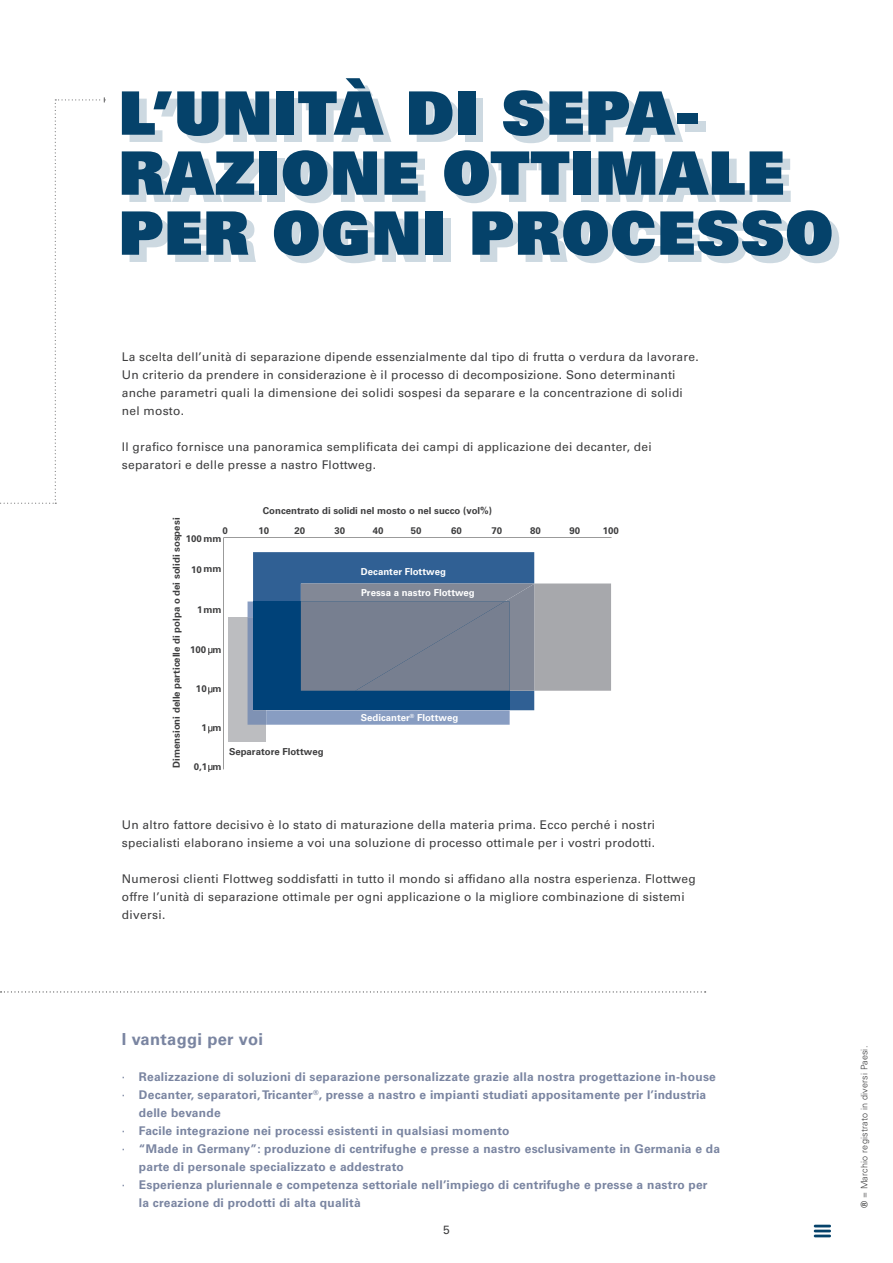
<style>
.page{position:relative;width:893px;height:1263px;background:#fff}
.page>*{position:absolute;margin:0;border:0;box-sizing:border-box;transform-origin:0 0}
.t1{font:60px/60px "Univers LT Pro 85 X Black";letter-spacing:.02em;color:#05426a}
.t2{font:700 16.5px "Univers LT Pro 65";letter-spacing:.02em;color:#7a85a1}
.t3{font:12px/18px "Univers LT Pro 55 Roman";letter-spacing:.02em;color:#3e3e3f}
.t4{font:700 12px "Univers LT Pro 65";letter-spacing:.02em;color:#7a85a1}
.t5{font:700 9.6px "Univers LT Pro 65";color:#3e3e3f}
.t6{font:700 9.6px "Univers LT Pro 65";color:#fff}
.t7{font:300 9px "Univers LT Pro 45";letter-spacing:.02em;color:#3e3e3f}
.s1{font-family:"Univers LT Pro 55 Roman";font-weight:400}
.s2{font-family:"Univers LT Pro 65";font-weight:700}
</style>
<div class="page">
<svg style="left:814px;top:1225px;width:17px;height:2px"></svg>
<hr style="left:814px;top:1229px;width:17px;height:3px;background:#05426a">
<hr style="left:814px;top:1234px;width:17px;height:3px;background:#05426a">
<svg style="left:1px;top:991px;width:705px;height:1px"></svg>
<svg style="left:208px;top:648px;width:4px;height:7px"></svg>
<svg style="left:208px;top:687px;width:4px;height:7px"></svg>
<svg style="left:208px;top:726px;width:4px;height:7px"></svg>
<svg style="left:208px;top:765px;width:4px;height:7px"></svg>
<svg style="left:223px;top:537px;width:389px;height:232px"></svg>
<svg style="left:248px;top:552px;width:363px;height:173px;background:#6e849f"></svg>
<svg style="left:0;top:97px;width:105px;height:407px"></svg>
<h1 class="t1" style="left:119px;top:82px;width:716px">L’UNITÀ DI SEPA-<br>RAZIONE OTTIMALE<br>PER OGNI PROCESSO</h1>
<h1 class="t1" style="left:126px;top:89px;width:716px">L’UNITÀ DI SEPA-<br>RAZIONE OTTIMALE<br>PER OGNI PROCESSO</h1>
<p class="t3" style="left:122px;top:347px;width:578px">La scelta dell’unità di separazione dipende essenzialmente dal tipo di frutta o verdura da lavorare.<br>Un criterio da prendere in considerazione è il processo di decomposizione. Sono determinanti anche parametri quali la dimensione dei solidi sospesi da separare e la concentrazione di solidi nel mosto.</p>
<p class="t3" style="left:122px;top:437px;width:531px">Il grafico fornisce una panoramica semplificata dei campi di applicazione dei decanter, dei separatori e delle presse a nastro Flottweg.</p>
<p class="t5" style="left:263px;top:503px;width:231px">Concentrato di solidi nel mosto o nel succo (vol%)</p>
<p class="t5" style="left:170px;top:768px;width:251px;rotate:-90deg">Dimensioni delle particelle di polpa o dei solidi sospesi</p>
<p class="t5" style="left:223px;top:524px;width:7px">0</p>
<p class="t5" style="left:259px;top:524px;width:12px">10</p>
<p class="t5" style="left:294px;top:524px;width:12px">20</p>
<p class="t5" style="left:334px;top:524px;width:12px">30</p>
<p class="t5" style="left:373px;top:524px;width:12px">40</p>
<p class="t5" style="left:411px;top:524px;width:12px">50</p>
<p class="t5" style="left:451px;top:524px;width:12px">60</p>
<p class="t5" style="left:491px;top:524px;width:12px">70</p>
<p class="t5" style="left:530px;top:524px;width:12px">80</p>
<p class="t5" style="left:569px;top:524px;width:12px">90</p>
<p class="t5" style="left:603px;top:524px;width:18px">100</p>
<p class="t5" style="left:186px;top:532px;width:37px">100 mm</p>
<p class="t5" style="left:191px;top:562px;width:32px">10 mm</p>
<p class="t5" style="left:197px;top:603px;width:26px">1mm</p>
<p class="t5" style="left:190px;top:643px;width:33px">100 m</p>
<p class="t6" style="left:361px;top:564px;width:86px">Decanter Flottweg</p>
<p class="t6" style="left:361px;top:585px;width:115px">Pressa a nastro Flottweg</p>
<p class="t5" style="left:196px;top:682px;width:27px">10 m</p>
<p class="t5" style="left:213px;top:721px;width:11px">m</p>
<p class="t5" style="left:194px;top:760px;width:29px">0,1 m</p>
<p class="t6" style="left:361px;top:711px;width:99px">Sedicanter<sup>®</sup> Flottweg</p>
<p class="t5" style="left:202px;top:721px;width:7px">1</p>
<p class="t5" style="left:229px;top:745px;width:96px">Separatore Flottweg</p>
<p class="t3" style="left:122px;top:815px;width:535px">Un altro fattore decisivo è lo stato di maturazione della materia prima. Ecco perché i nostri specialisti elaborano insieme a voi una soluzione di processo ottimale per i vostri prodotti.</p>
<p class="t3" style="left:122px;top:869px;width:575px">Numerosi clienti Flottweg soddisfatti in tutto il mondo si affidano alla nostra esperienza. Flottweg offre l’unità di separazione ottimale per ogni applicazione o la migliore combinazione di sistemi diversi.</p>
<h2 class="t2" style="left:122px;top:1028px;width:143px">I vantaggi per voi</h2>
<p class="t4" style="left:122px;top:1069px;width:595px"><span class="s1">∙</span> Realizzazione di soluzioni di separazione personalizzate grazie alla nostra progettazione in-house</p>
<p class="t4" style="left:122px;top:1087px;width:586px"><span class="s1">∙</span> Decanter, separatori, Tricanter<sup>®</sup>, presse a nastro e impianti studiati appositamente per l’industria</p>
<p class="t4" style="left:139px;top:1105px;width:83px">delle bevande</p>
<p class="t4" style="left:122px;top:1123px;width:389px"><span class="s1">∙</span> Facile integrazione nei processi esistenti in qualsiasi momento</p>
<p class="t4" style="left:122px;top:1141px;width:600px"><span class="s1">∙</span> “Made in Germany”: produzione di centrifughe e presse a nastro esclusivamente in Germania e da</p>
<p class="t4" style="left:139px;top:1159px;width:266px">parte di personale specializzato e addestrato</p>
<p class="t4" style="left:122px;top:1177px;width:587px"><span class="s1">∙</span> Esperienza pluriennale e competenza settoriale nell’impiego di centrifughe e presse a nastro per</p>
<p class="t4" style="left:139px;top:1195px;width:223px">la creazione di prodotti di alta qualità</p>
<p class="t3" style="left:443px;top:1220px;width:8px">5</p>
<p class="t7" style="left:858px;top:1208px;width:164px;rotate:-90deg"><span class="s2">®</span> = Marchio registrato in diversi Paesi.</p>
</div>
